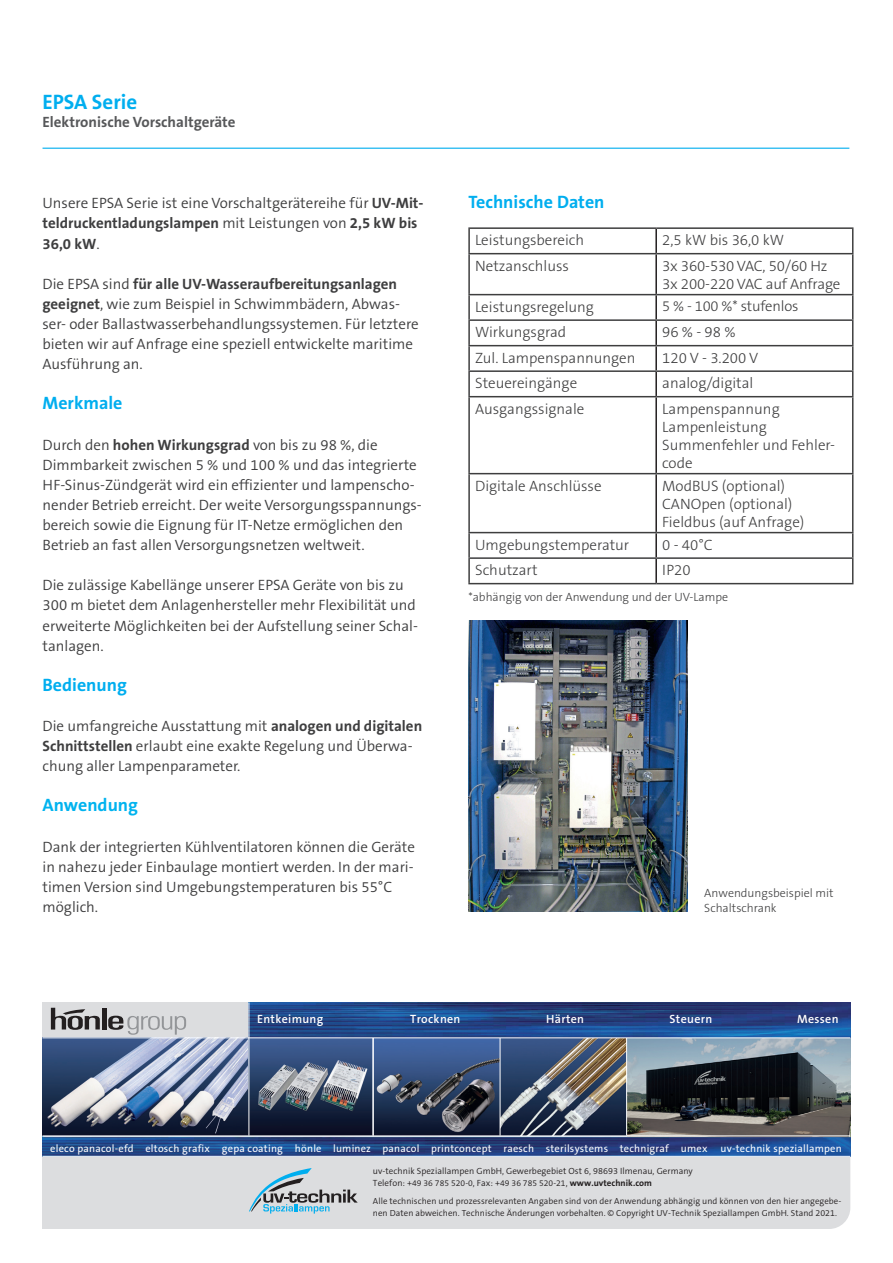
<style>
.page{position:relative;width:893px;height:1263px;background:#fff}
.page>*{position:absolute;margin:0;border:0;box-sizing:border-box;transform-origin:0 0}
.t1{font:700 21px "The Sans B7";color:#00aeef}
.t2{font:700 18px "The Sans B7";color:#00aeef}
.t3{font:700 18px "The Sans B7";color:#00b3ef}
.t4{font:300 15px/20.1px "The Sans B4";color:#3e3e3f}
.t5{font:300 15px/18px "The Sans B3";color:#3e3e3f}
.t6{font:700 15px/20.1px "The Sans B7";color:#3e3e3f}
.t7{font:700 15px "The Sans B7";color:#57585a}
.t8{font:300 14.7px "The Sans B3";letter-spacing:-.01em;color:#3e3e3f}
.t9{font:300 12px/14.4px "The Sans B3";color:#3e3e3f}
.t10{font:600 12px "The Sans B6";letter-spacing:.025em;color:#fff}
.t11{font:10.5px "The Sans B5 Plain";letter-spacing:.02em;color:#fff}
.t12{font:300 9px "The Sans B4";letter-spacing:.005em;color:#231f20}
.t13{font:300 8.85px/12px "The Sans B4";letter-spacing:.005em;color:#231f20}
.t14{font:300 8.55px "The Sans B4";letter-spacing:.005em;color:#231f20}
.s1{font-family:"The Sans B7";font-weight:700}
.s2{font-family:"The Sans B4";font-weight:300}
.s3{font-size:9px}
.s4{font-family:"The Sans B7";font-weight:700;font-size:9px}
</style>
<div class="page">
<div style="left:43px;top:1002px;width:767px;height:137px;background:#dcdddf"></div>
<div style="left:43px;top:1108px;width:807px;height:121px;background:#dcdddf;border-radius:21px"></div>
<div style="left:43px;top:1108px;width:717px;height:121px;background:#dcdddf"></div>
<img style="left:43px;top:1136px;width:807px;height:20px">
<img style="left:43px;top:1038px;width:206px;height:97px">
<div style="left:102px;top:1008px;width:5px;height:21px;background:#231f20"></div>
<svg style="left:108px;top:1016px;width:78px;height:19px"></svg>
<svg style="left:51px;top:1008px;width:49px;height:22px"></svg>
<img style="left:250px;top:1002px;width:600px;height:133px">
<svg style="left:249px;top:1168px;width:109px;height:45px"></svg>
<hr style="left:249px;top:1002px;width:1px;height:133px;background:#fff">
<hr style="left:43px;top:1135px;width:807px;height:1px;background:#fff">
<hr style="left:43px;top:1156px;width:807px;height:1px;background:#fff">
<hr style="left:43px;top:1037px;width:807px;height:1px;background:#fff">
<hr style="left:373px;top:1038px;width:1px;height:97px;background:#fff">
<hr style="left:500px;top:1038px;width:1px;height:97px;background:#fff">
<hr style="left:626px;top:1038px;width:1px;height:97px;background:#fff">
<hr style="left:43px;top:148px;width:806px;height:1px;background:#00aeef">
<hr style="left:655px;top:229px;width:2px;height:24px;background:#231f20">
<hr style="left:655px;top:254px;width:2px;height:40px;background:#231f20">
<hr style="left:655px;top:295px;width:2px;height:24px;background:#231f20">
<hr style="left:655px;top:321px;width:2px;height:24px;background:#231f20">
<hr style="left:655px;top:346px;width:2px;height:24px;background:#231f20">
<hr style="left:655px;top:372px;width:2px;height:24px;background:#231f20">
<hr style="left:655px;top:397px;width:2px;height:76px;background:#231f20">
<hr style="left:655px;top:474px;width:2px;height:58px;background:#231f20">
<hr style="left:655px;top:533px;width:2px;height:24px;background:#231f20">
<hr style="left:655px;top:559px;width:2px;height:24px;background:#231f20">
<hr style="left:468px;top:227px;width:188px;height:2px;background:#3e3e3f">
<hr style="left:468px;top:229px;width:2px;height:24px;background:#3e3e3f">
<hr style="left:656px;top:227px;width:197px;height:2px;background:#3e3e3f">
<svg style="left:852px;top:229px;width:1px;height:24px"></svg>
<hr style="left:468px;top:253px;width:188px;height:1px;background:#3e3e3f">
<hr style="left:468px;top:254px;width:2px;height:40px;background:#3e3e3f">
<hr style="left:656px;top:253px;width:197px;height:1px;background:#3e3e3f">
<hr style="left:852px;top:254px;width:1px;height:40px;background:#3e3e3f">
<hr style="left:468px;top:294px;width:188px;height:1px;background:#3e3e3f">
<hr style="left:468px;top:295px;width:2px;height:24px;background:#3e3e3f">
<hr style="left:656px;top:294px;width:197px;height:1px;background:#3e3e3f">
<hr style="left:468px;top:319px;width:188px;height:2px;background:#3e3e3f">
<hr style="left:468px;top:321px;width:2px;height:24px;background:#3e3e3f">
<hr style="left:656px;top:319px;width:197px;height:2px;background:#3e3e3f">
<hr style="left:468px;top:345px;width:188px;height:1px;background:#3e3e3f">
<hr style="left:468px;top:346px;width:2px;height:24px;background:#3e3e3f">
<hr style="left:656px;top:345px;width:197px;height:1px;background:#3e3e3f">
<hr style="left:468px;top:370px;width:188px;height:2px;background:#3e3e3f">
<hr style="left:468px;top:372px;width:2px;height:24px;background:#3e3e3f">
<hr style="left:656px;top:370px;width:197px;height:2px;background:#3e3e3f">
<svg style="left:852px;top:295px;width:1px;height:101px"></svg>
<hr style="left:468px;top:396px;width:188px;height:1px;background:#3e3e3f">
<hr style="left:468px;top:397px;width:2px;height:76px;background:#3e3e3f">
<hr style="left:656px;top:396px;width:197px;height:1px;background:#3e3e3f">
<hr style="left:852px;top:397px;width:1px;height:76px;background:#3e3e3f">
<hr style="left:468px;top:473px;width:188px;height:1px;background:#3e3e3f">
<hr style="left:468px;top:474px;width:2px;height:58px;background:#3e3e3f">
<hr style="left:656px;top:473px;width:197px;height:1px;background:#3e3e3f">
<hr style="left:852px;top:474px;width:1px;height:58px;background:#3e3e3f">
<hr style="left:468px;top:532px;width:188px;height:1px;background:#3e3e3f">
<hr style="left:468px;top:533px;width:2px;height:24px;background:#3e3e3f">
<hr style="left:656px;top:532px;width:197px;height:1px;background:#3e3e3f">
<hr style="left:468px;top:557px;width:188px;height:2px;background:#3e3e3f">
<hr style="left:468px;top:559px;width:2px;height:24px;background:#3e3e3f">
<hr style="left:656px;top:557px;width:197px;height:2px;background:#3e3e3f">
<svg style="left:852px;top:533px;width:1px;height:50px"></svg>
<hr style="left:468px;top:583px;width:188px;height:1px;background:#3e3e3f">
<hr style="left:656px;top:583px;width:197px;height:1px;background:#3e3e3f">
<img style="left:468px;top:621px;width:219px;height:291px">
<h1 class="t1" style="left:43px;top:91px;width:96px">EPSA Serie</h1>
<p class="t7" style="left:43px;top:114px;width:195px">Elektronische Vorschaltgeräte</p>
<p class="t4" style="left:43px;top:194px;width:382px">Unsere EPSA Serie ist eine Vorschaltgerätereihe für <span class="s1">UV-Mit-</span></p>
<p class="t6" style="left:43px;top:214px;width:377px">teldruckentladungslampen <span class="s2">mit Leistungen von</span> 2,5 kW bis<br>36,0 kW<span class="s2">.</span></p>
<p class="t6" style="left:43px;top:274px;width:356px"><span class="s2">Die EPSA sind</span> für alle UV-Wasseraufbereitungsanlagen</p>
<p class="t4" style="left:43px;top:294px;width:378px"><span class="s1">geeignet</span>, wie zum Beispiel in Schwimmbädern, Abwas&shy;ser- oder Ballastwasserbehandlungssystemen. Für letztere bieten wir auf Anfrage eine speziell entwickelte maritime Ausführung an.</p>
<p class="t2" style="left:43px;top:394px;width:81px">Merkmale</p>
<p class="t4" style="left:43px;top:435px;width:381px">Durch den <span class="s1">hohen Wirkungsgrad</span> von bis zu 98 %, die Dimmbarkeit zwischen 5 % und 100 % und das integrierte HF-Sinus-Zündgerät wird ein effizienter und lampenscho&shy;nender Betrieb erreicht. Der weite Versorgungsspannungs&shy;bereich sowie die Eignung für IT-Netze ermöglichen den Betrieb an fast allen Versorgungsnetzen weltweit.</p>
<p class="t4" style="left:43px;top:576px;width:377px">Die zulässige Kabellänge unserer EPSA Geräte von bis zu 300 m bietet dem Anlagenhersteller mehr Flexibilität und erweiterte Möglichkeiten bei der Aufstellung seiner Schal&shy;tanlagen.</p>
<p class="t2" style="left:43px;top:675px;width:86px">Bedienung</p>
<p class="t4" style="left:43px;top:716px;width:381px">Die umfangreiche Ausstattung mit <span class="s1">analogen und digitalen<br>Schnittstellen</span> erlaubt eine exakte Regelung und Überwa&shy;chung aller Lampenparameter.</p>
<p class="t3" style="left:43px;top:796px;width:97px">Anwendung</p>
<p class="t4" style="left:43px;top:837px;width:374px">Dank der integrierten Kühlventilatoren können die Geräte in nahezu jeder Einbaulage montiert werden. In der mari&shy;timen Version sind Umgebungstemperaturen bis 55°C möglich.</p>
<p class="t2" style="left:468px;top:193px;width:138px">Technische Daten</p>
<p class="t5" style="left:475px;top:232px;width:111px">Leistungsbereich</p>
<p class="t5" style="left:662px;top:232px;width:124px">2,5 kW bis 36,0 kW</p>
<p class="t5" style="left:475px;top:257px;width:95px">Netzanschluss</p>
<p class="t5" style="left:662px;top:257px;width:180px">3x 360-530 VAC, 50/60 Hz<br>3x 200-220 VAC auf Anfrage</p>
<p class="t5" style="left:475px;top:298px;width:120px">Leistungsregelung</p>
<p class="t8" style="left:662px;top:299px;width:138px">5 % - 100 %* stufenlos</p>
<p class="t5" style="left:475px;top:324px;width:93px">Wirkungsgrad</p>
<p class="t5" style="left:662px;top:324px;width:75px">96 % - 98 %</p>
<p class="t5" style="left:475px;top:349px;width:162px">Zul. Lampenspannungen</p>
<p class="t5" style="left:662px;top:349px;width:98px">120 V - 3.200 V</p>
<p class="t5" style="left:475px;top:375px;width:104px">Steuereingänge</p>
<p class="t5" style="left:662px;top:375px;width:93px">analog/digital</p>
<p class="t5" style="left:475px;top:400px;width:111px">Ausgangssignale</p>
<p class="t5" style="left:662px;top:400px;width:174px">Lampenspannung<br>Lampenleistung<br>Summenfehler und Fehler&shy;code</p>
<p class="t5" style="left:475px;top:477px;width:128px">Digitale Anschlüsse</p>
<p class="t5" style="left:662px;top:477px;width:144px">ModBUS (optional)<br>CANOpen (optional)<br>Fieldbus (auf Anfrage)</p>
<p class="t5" style="left:475px;top:536px;width:156px">Umgebungstemperatur</p>
<p class="t5" style="left:662px;top:536px;width:52px">0 - 40°C</p>
<p class="t5" style="left:475px;top:562px;width:64px">Schutzart</p>
<p class="t5" style="left:662px;top:562px;width:30px">IP20</p>
<p class="t9" style="left:468px;top:590px;width:261px">*abhängig von der Anwendung und der UV-Lampe</p>
<p class="t9" style="left:704px;top:886px;width:131px">Anwendungsbeispiel mit<br>Schaltschrank</p>
<p class="t10" style="left:257px;top:1013px;width:68px">Entkeimung</p>
<p class="t10" style="left:410px;top:1013px;width:52px">Trocknen</p>
<p class="t10" style="left:546px;top:1013px;width:39px">Härten</p>
<p class="t10" style="left:670px;top:1013px;width:44px">Steuern</p>
<p class="t10" style="left:797px;top:1013px;width:43px">Messen</p>
<p class="t11" style="left:50px;top:1143px;width:793px">eleco panacol-efd eltosch grafix gepa coating hönle luminez panacol printconcept raesch sterilsystems technigraf umex uv-technik speziallampen</p>
<p class="t12" style="left:373px;top:1167px;width:321px">uv-technik Speziallampen GmbH, Gewerbegebiet Ost 6, 98693 Ilmenau, Germany</p>
<p class="t14" style="left:373px;top:1179px;width:281px"><span class="s3">Telefon: +</span>49 36 785 520-0<span class="s3">, Fax: +</span>49 36 785 520-21<span class="s3">,</span> <span class="s4">www.uvtechnik.com</span></p>
<p class="t13" style="left:373px;top:1196px;width:470px">Alle technischen und prozessrelevanten Angaben sind von der Anwendung abhängig und können von den hier angegebe&shy;nen Daten abweichen. Technische Änderungen vorbehalten. © Copyright UV-Technik Speziallampen GmbH. Stand 2021.</p>
</div>
